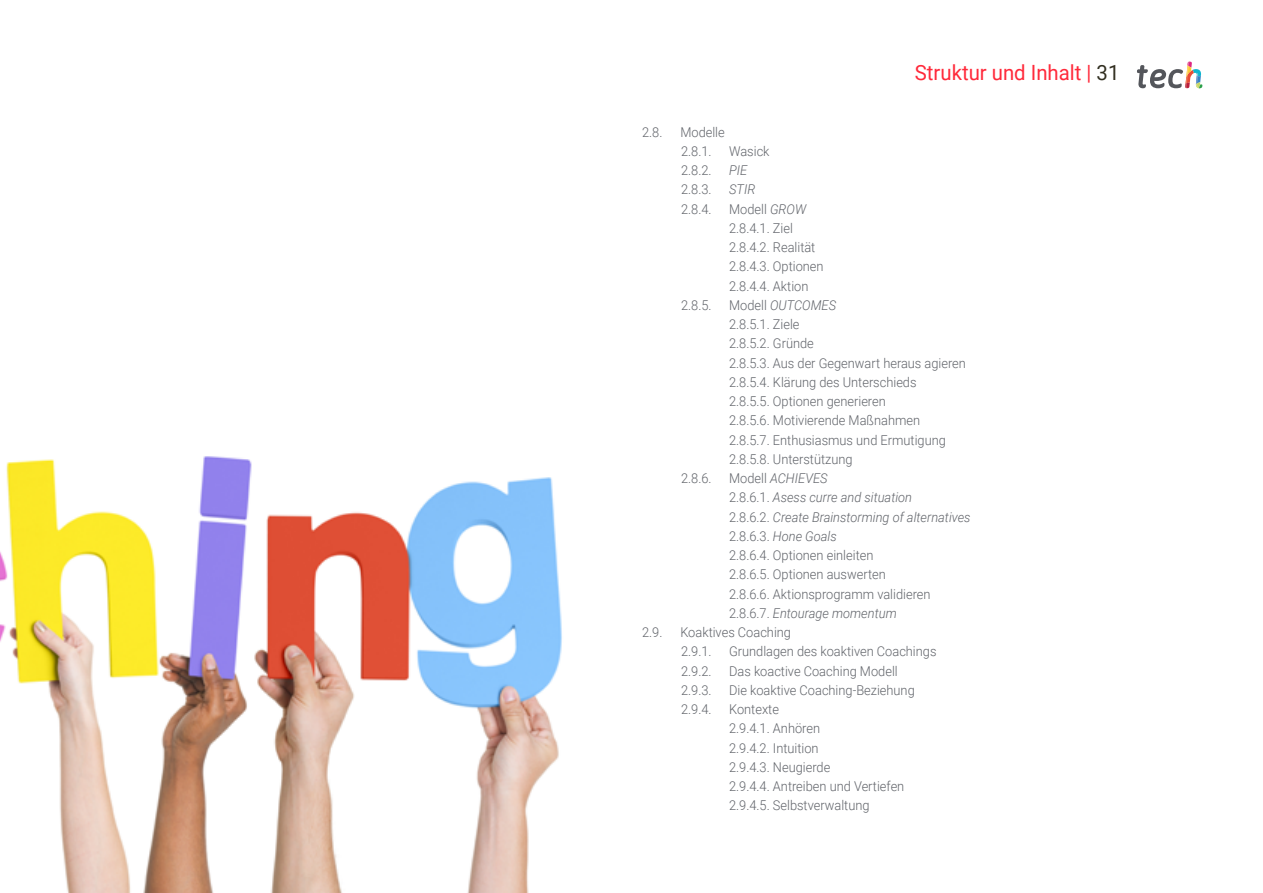
<style>
.page{position:relative;width:1263px;height:893px;background:#fff}
.page>*{position:absolute;margin:0;border:0;box-sizing:border-box;transform-origin:0 0}
.t1{font:21px "Roboto";color:#ff293a}
.t2{font:300 13.5px/19.2px "Roboto";color:#61646a;scale:.95 1}
.t3{font:italic 300 13.5px "Roboto";color:#61646a;scale:.95 1}
.s1{color:#312e20}
.s2{font-style:italic}
</style>
<div class="page">
<img style="left:0;top:456px;width:562px;height:437px">
<svg style="left:1137px;top:62px;width:65px;height:27px"></svg>
<p class="t2" style="left:642px;top:122px;width:23px">2.8.</p>
<p class="t2" style="left:680px;top:122px;width:48px">Modelle<br>2.8.1.</p>
<p class="t2" style="left:729px;top:141px;width:44px">Wasick</p>
<h1 class="t1" style="left:915px;top:57px;width:206px">Struktur und Inhalt | <span class="s1">31</span></h1>
<p class="t2" style="left:681px;top:160px;width:34px">2.8.2.</p>
<p class="t3" style="left:729px;top:161px;width:21px">PIE</p>
<p class="t2" style="left:681px;top:179px;width:34px">2.8.3.</p>
<p class="t3" style="left:729px;top:180px;width:29px">STIR</p>
<p class="t2" style="left:681px;top:199px;width:34px">2.8.4.</p>
<p class="t2" style="left:729px;top:199px;width:101px">Modell <span class="s2">GROW<br></span>2.8.4.1. Ziel<br>2.8.4.2. Realität<br>2.8.4.3. Optionen<br>2.8.4.4. Aktion</p>
<p class="t2" style="left:681px;top:295px;width:34px">2.8.5.</p>
<p class="t2" style="left:729px;top:295px;width:251px">Modell <span class="s2">OUTCOMES<br></span>2.8.5.1. Ziele<br>2.8.5.2. Gründe<br>2.8.5.3. Aus der Gegenwart heraus agieren<br>2.8.5.4. Klärung des Unterschieds<br>2.8.5.5. Optionen generieren<br>2.8.5.6. Motivierende Maßnahmen<br>2.8.5.7. Enthusiasmus und Ermutigung<br>2.8.5.8. Unterstützung</p>
<p class="t2" style="left:681px;top:468px;width:34px">2.8.6.</p>
<p class="t2" style="left:729px;top:468px;width:256px">Modell <span class="s2">ACHIEVES<br></span>2.8.6.1. <span class="s2">Asess curre and situation<br></span>2.8.6.2. <span class="s2">Create Brainstorming of alternatives<br></span>2.8.6.3. <span class="s2">Hone Goals<br></span>2.8.6.4. Optionen einleiten<br>2.8.6.5. Optionen auswerten<br>2.8.6.6. Aktionsprogramm validieren<br>2.8.6.7. <span class="s2">Entourage momentum</span></p>
<p class="t2" style="left:642px;top:622px;width:23px">2.9.</p>
<p class="t2" style="left:680px;top:622px;width:118px">Koaktives Coaching<br>2.9.1.</p>
<p class="t2" style="left:729px;top:641px;width:220px">Grundlagen des koaktiven Coachings</p>
<p class="t2" style="left:681px;top:661px;width:34px">2.9.2.</p>
<p class="t2" style="left:729px;top:661px;width:179px">Das koactive Coaching Modell</p>
<p class="t2" style="left:681px;top:680px;width:34px">2.9.3.</p>
<p class="t2" style="left:729px;top:680px;width:197px">Die koaktive Coaching-Beziehung</p>
<p class="t2" style="left:681px;top:699px;width:34px">2.9.4.</p>
<p class="t2" style="left:729px;top:699px;width:186px">Kontexte<br>2.9.4.1. Anhören<br>2.9.4.2. Intuition<br>2.9.4.3. Neugierde<br>2.9.4.4. Antreiben und Vertiefen<br>2.9.4.5. Selbstverwaltung</p>
</div>
